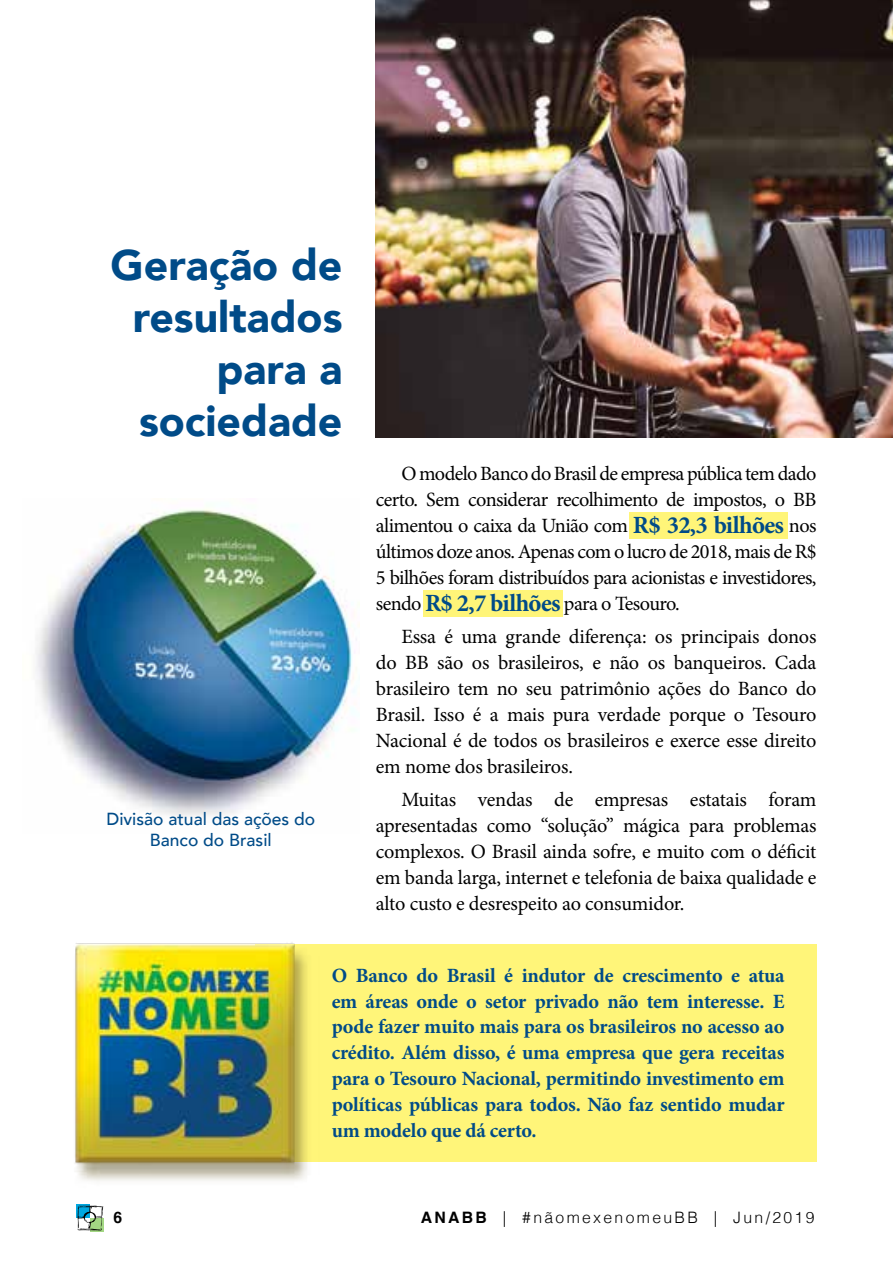
<style>
.page{position:relative;width:893px;height:1276px;background:#fff}
.page>*{position:absolute;margin:0;border:0;box-sizing:border-box;transform-origin:0 0}
.t1{font:900 42.75px/51.8px "Avenir";color:#004b88;text-align:right}
.t2{font:20.25px/25.9px "Minion Pro";letter-spacing:-.015em;color:#000;text-align:justify}
.t3{font:700 20.25px/25.9px "Minion Pro";letter-spacing:-.01em;color:#004b88;text-align:justify}
.t4{font:500 17.55px/21.4px "Avenir";color:#004b88;text-align:center}
.t5{font:300 15.75px "Helvetica";letter-spacing:.15em;color:#000}
.t6{font:700 15.75px "Helvetica";color:#000}
.s1{font-weight:700;font-size:24.75px;color:#004b88}
.s2{font-weight:700}
</style>
<div class="page">
<img style="left:36px;top:509px;width:323px;height:307px">
<svg style="left:90px;top:1218px;width:14px;height:13px"></svg>
<div style="left:77px;top:1204px;width:13px;height:13px;background:#00a8e1"></div>
<svg style="left:77px;top:1205px;width:26px;height:25px"></svg>
<img style="left:376px;top:0;width:517px;height:437px">
<div style="left:255px;top:944px;width:561px;height:217px;background:#fff579"></div>
<img style="left:75px;top:942px;width:246px;height:239px">
<div style="left:630px;top:512px;width:158px;height:27px;background:#fff579"></div>
<div style="left:423px;top:590px;width:140px;height:27px;background:#fff579"></div>
<h1 class="t1" style="left:111px;top:238px;width:233px">Geração de resultados para a sociedade</h1>
<p class="t4" style="left:106px;top:807px;width:210px">Divisão atual das ações do<br>Banco do Brasil</p>
<p class="t2" style="left:376px;top:461px;width:442px;text-indent:26px">O modelo Banco do Brasil de empresa pública tem dado certo. Sem considerar recolhimento de impostos, o BB alimentou o caixa da União com <span class="s1">R$ 32,3 bilhões</span> nos últimos doze anos. Apenas com o lucro de 2018, mais de R$ 5 bilhões foram distribuídos para acionistas e investidores, sendo <span class="s1">R$ 2,7 bilhões</span> para o Tesouro.</p>
<p class="t2" style="left:376px;top:624px;width:442px;text-indent:26px">Essa é uma grande diferença: os principais donos do BB são os brasileiros, e não os banqueiros. Cada brasileiro tem no seu patrimônio ações do Banco do Brasil. Isso é a mais pura verdade porque o Tesouro Nacional é de todos os brasileiros e exerce esse direito em nome dos brasileiros.</p>
<p class="t2" style="left:376px;top:787px;width:442px;text-indent:26px">Muitas vendas de empresas estatais foram apresentadas como “solução” mágica para problemas complexos. O Brasil ainda sofre, e muito com o déficit em banda larga, internet e telefonia de baixa qualidade e alto custo e desrespeito ao consumidor.</p>
<p class="t3" style="left:332px;top:962px;width:454px">O Banco do Brasil é indutor de crescimento e atua em áreas onde o setor privado não tem interesse. E pode fazer muito mais para os brasileiros no acesso ao crédito. Além disso, é uma empresa que gera receitas para o Tesouro Nacional, permitindo investimento em políticas públicas para todos. Não faz sentido mudar um modelo que dá certo.</p>
<p class="t6" style="left:114px;top:1205px;width:10px">6</p>
<p class="t5" style="left:421px;top:1204px;width:395px"><span class="s2">ANABB</span> | #nãomexenomeuBB | Jun/2019</p>
</div>
